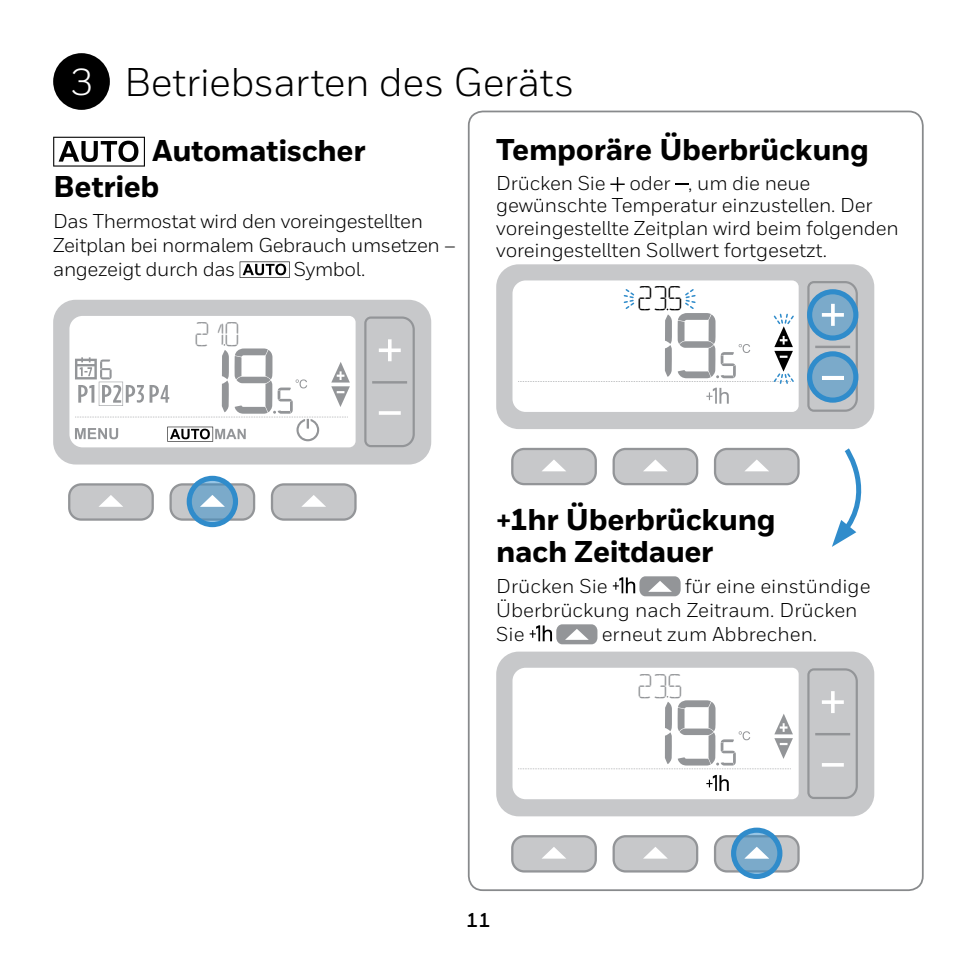
<style>
.page{position:relative;width:957px;height:957px;background:#fff}
.page>*{position:absolute;margin:0;border:0;box-sizing:border-box;transform-origin:0 0}
.t1{font:40px "Honeywell Sans";letter-spacing:-.015em;color:#000}
.t2{font:800 30px/36px "Honeywell Sans";letter-spacing:-.015em;color:#000}
.t3{font:29px "Honeywell Lo T";color:#939598}
.t4{font:29px "Honeywell Lo T";color:#000}
.t5{font:20px/24px "Honeywell Sans";letter-spacing:-.01em;color:#000}
.t6{font:700 20px "Honeywell Sans";color:#000}
.s1{font-size:37.5px;color:#fff}
</style>
<div class="page">
<div style="left:53px;top:53px;width:57px;height:57px;background:#000;border-radius:50%"></div>
<svg style="left:53px;top:300px;width:378px;height:164px;fill:#c7c8ca"></svg>
<svg style="left:364px;top:316px;width:51px;height:131px;background:#c2c3c5"></svg>
<svg style="left:75px;top:344px;width:275px;height:97px"></svg>
<div style="left:69px;top:484px;width:84px;height:35px;background:#c7c8ca;border-radius:12px"></div>
<div style="left:68px;top:483px;width:86px;height:38px;border:2px solid #939598;border-radius:12px"></div>
<div style="left:171px;top:484px;width:83px;height:35px;background:#c7c8ca;border-radius:12px"></div>
<div style="left:169px;top:483px;width:86px;height:38px;border:2px solid #939598;border-radius:12px"></div>
<div style="left:272px;top:484px;width:83px;height:35px;background:#c7c8ca;border-radius:12px"></div>
<div style="left:271px;top:483px;width:86px;height:38px;border:2px solid #939598;border-radius:12px"></div>
<svg style="left:99px;top:495px;width:24px;height:12px"></svg>
<svg style="left:301px;top:495px;width:25px;height:12px"></svg>
<svg style="left:189px;top:479px;width:47px;height:45px"></svg>
<div style="left:187px;top:476px;width:51px;height:51px;border:5px solid #308ccb;border-radius:50%"></div>
<svg style="left:200px;top:495px;width:25px;height:12px"></svg>
<svg style="left:53px;top:137px;width:92px;height:30px"></svg>
<svg style="left:240px;top:261px;width:50px;height:17px"></svg>
<svg style="left:610px;top:177px;width:15px;height:14px"></svg>
<svg style="left:675px;top:184px;width:13px;height:1px"></svg>
<svg style="left:613px;top:576px;width:67px;height:20px"></svg>
<svg style="left:529px;top:624px;width:68px;height:20px"></svg>
<svg style="left:496px;top:264px;width:378px;height:165px;fill:#c7c8ca"></svg>
<svg style="left:518px;top:288px;width:277px;height:116px"></svg>
<div style="left:512px;top:449px;width:84px;height:35px;background:#c7c8ca;border-radius:12px"></div>
<div style="left:511px;top:448px;width:86px;height:37px;border:2px solid #939598;border-radius:12px"></div>
<div style="left:613px;top:449px;width:84px;height:35px;background:#c7c8ca;border-radius:12px"></div>
<div style="left:612px;top:448px;width:86px;height:37px;border:2px solid #939598;border-radius:12px"></div>
<div style="left:715px;top:449px;width:83px;height:35px;background:#c7c8ca;border-radius:12px"></div>
<div style="left:714px;top:448px;width:85px;height:37px;border:2px solid #939598;border-radius:12px"></div>
<svg style="left:644px;top:459px;width:23px;height:12px"></svg>
<svg style="left:542px;top:460px;width:24px;height:11px"></svg>
<svg style="left:745px;top:459px;width:24px;height:12px"></svg>
<svg style="left:807px;top:281px;width:51px;height:131px;background:#85abc6"></svg>
<hr style="left:822px;top:376px;width:22px;height:3px;background:#fff">
<svg style="left:496px;top:651px;width:378px;height:165px"></svg>
<svg style="left:807px;top:668px;width:51px;height:131px;background:#c2c3c5"></svg>
<svg style="left:706px;top:775px;width:23px;height:16px"></svg>
<svg style="left:518px;top:696px;width:275px;height:73px"></svg>
<div style="left:512px;top:836px;width:84px;height:35px;background:#c7c8ca;border-radius:12px"></div>
<div style="left:511px;top:835px;width:86px;height:37px;border:2px solid #939598;border-radius:12px"></div>
<div style="left:613px;top:836px;width:84px;height:35px;background:#c7c8ca;border-radius:12px"></div>
<div style="left:612px;top:835px;width:86px;height:37px;border:2px solid #939598;border-radius:12px"></div>
<div style="left:715px;top:836px;width:83px;height:35px;background:#c7c8ca;border-radius:12px"></div>
<div style="left:714px;top:835px;width:85px;height:37px;border:2px solid #939598;border-radius:12px"></div>
<svg style="left:644px;top:847px;width:23px;height:11px"></svg>
<svg style="left:542px;top:847px;width:24px;height:11px"></svg>
<svg style="left:733px;top:830px;width:47px;height:46px"></svg>
<div style="left:731px;top:827px;width:51px;height:52px;border:5px solid #308ccb;border-radius:50%"></div>
<svg style="left:744px;top:846px;width:25px;height:12px"></svg>
<div style="left:468px;top:111px;width:455px;height:780px;border:2px solid #888a8c;border-radius:14px"></div>
<svg style="left:832px;top:448px;width:30px;height:99px"></svg>
<h1 class="t1" style="left:70px;top:59px;width:506px"><span class="s1">3</span> Betriebsarten des Geräts</h1>
<h2 class="t2" style="left:53px;top:134px;width:314px;text-indent:99px">Automatischer<br>Betrieb</h2>
<p class="t5" style="left:53px;top:209px;width:404px">Das Thermostat wird den voreingestellten<br>Zeitplan bei normalem Gebrauch umsetzen – angezeigt durch das</p>
<p class="t5" style="left:294px;top:257px;width:73px">Symbol.</p>
<h3 class="t3" style="left:196px;top:320px;width:49px">210</h3>
<h2 class="t2" style="left:496px;top:133px;width:374px">Temporäre Überbrückung</h2>
<p class="t5" style="left:496px;top:171px;width:404px;line-height:22.5px">Drücken Sie oder , um die neue gewünschte Temperatur einzustellen. Der voreingestellte Zeitplan wird beim folgenden voreingestellten Sollwert fortgesetzt.</p>
<h3 class="t4" style="left:638px;top:285px;width:49px">235</h3>
<h2 class="t2" style="left:496px;top:504px;width:281px;line-height:32.5px">+1hr Überbrückung nach Zeitdauer</h2>
<p class="t5" style="left:496px;top:574px;width:113px">Drücken Sie</p>
<p class="t5" style="left:496px;top:574px;width:376px;text-indent:189px">für eine einstündige<br>Überbrückung nach Zeitraum. Drücken<br>Sie</p>
<p class="t5" style="left:602px;top:622px;width:217px">erneut zum Abbrechen.</p>
<h3 class="t3" style="left:638px;top:672px;width:49px">235</h3>
<p class="t6" style="left:466px;top:907px;width:26px">11</p>
</div>
